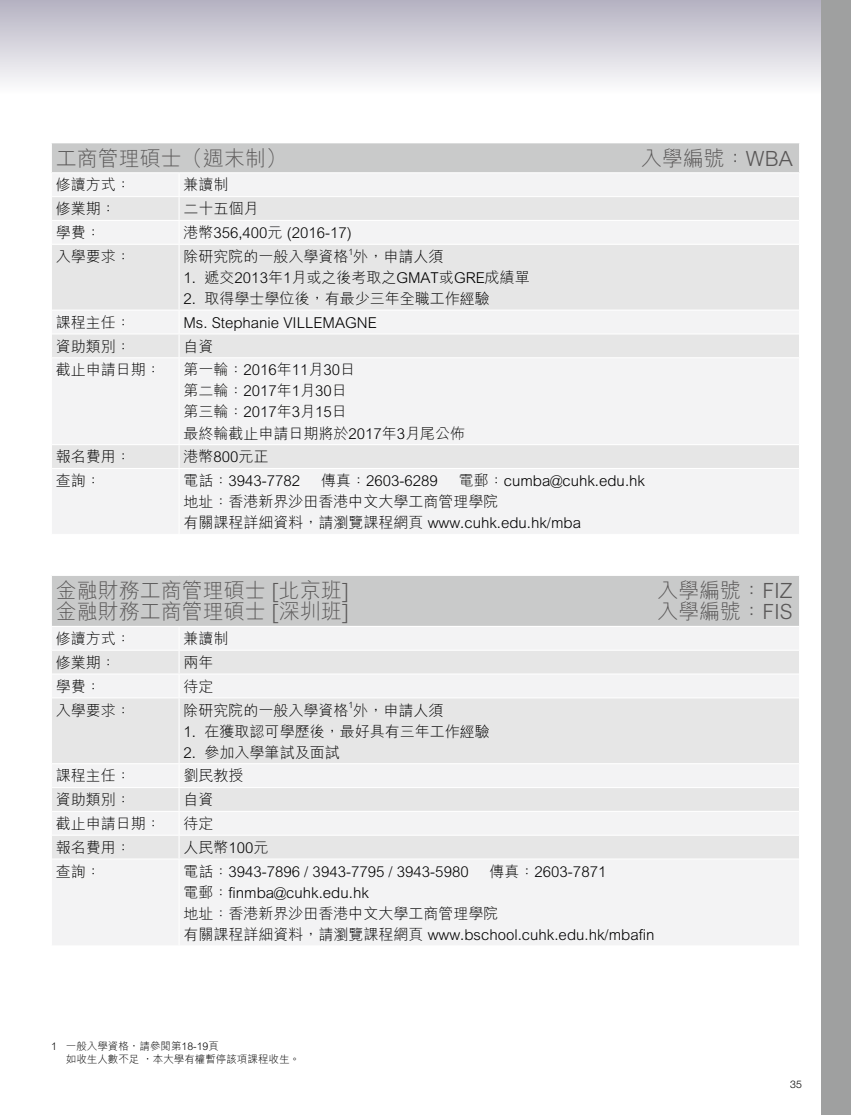
<style>
.page{position:relative;width:851px;height:1115px;background:#fff}
.page>*{position:absolute;margin:0;border:0;box-sizing:border-box;transform-origin:0 0}
.t1{font:300 21px "M Hei HK";color:#595757}
.t2{font:300 15px/21px "M Hei HK";color:#000}
.t3{font:300 10.5px/12px "M Hei HK";color:#000}
.t4{font:300 10.5px "Helvetica Neue LT Std";color:#000}
.t5{font:300 8.7px "M Hei HK";color:#000}
</style>
<div class="page">
<div style="left:0;top:0;width:850px;height:94px;background:linear-gradient(to bottom,#b5b2c1,#fdfdfd)"></div>
<div style="left:821px;top:0;width:29px;height:1114px;background:#9fa0a0"></div>
<div style="left:51px;top:143px;width:748px;height:30px;background:#c9caca"></div>
<div style="left:52px;top:174px;width:747px;height:360px;background:#f3f3f4"></div>
<svg style="left:52px;top:197px;width:747px;height:271px;fill:#f2f2f2"></svg>
<hr style="left:51px;top:143px;width:1px;height:30px;background:#fff">
<hr style="left:52px;top:196px;width:127px;height:1px;background:#fff">
<hr style="left:179px;top:196px;width:620px;height:1px;background:#fff">
<hr style="left:52px;top:220px;width:127px;height:1px;background:#fff">
<hr style="left:179px;top:220px;width:620px;height:1px;background:#fff">
<svg style="left:178px;top:174px;width:1px;height:70px"></svg>
<hr style="left:52px;top:244px;width:127px;height:1px;background:#fff">
<hr style="left:179px;top:244px;width:620px;height:1px;background:#fff">
<hr style="left:178px;top:245px;width:1px;height:64px;background:#fff">
<hr style="left:52px;top:309px;width:127px;height:1px;background:#fff">
<hr style="left:179px;top:309px;width:620px;height:1px;background:#fff">
<hr style="left:52px;top:333px;width:127px;height:1px;background:#fff">
<hr style="left:179px;top:333px;width:620px;height:1px;background:#fff">
<svg style="left:178px;top:310px;width:1px;height:47px"></svg>
<hr style="left:52px;top:357px;width:127px;height:1px;background:#fff">
<hr style="left:179px;top:357px;width:620px;height:1px;background:#fff">
<hr style="left:178px;top:358px;width:1px;height:86px;background:#fff">
<hr style="left:52px;top:444px;width:127px;height:1px;background:#fff">
<hr style="left:179px;top:444px;width:620px;height:1px;background:#fff">
<svg style="left:178px;top:445px;width:1px;height:23px"></svg>
<hr style="left:52px;top:468px;width:127px;height:1px;background:#fff">
<hr style="left:179px;top:468px;width:620px;height:1px;background:#fff">
<hr style="left:178px;top:469px;width:1px;height:65px;background:#fff">
<hr style="left:52px;top:172px;width:127px;height:1px;background:#fff">
<hr style="left:179px;top:172px;width:620px;height:1px;background:#fff">
<div style="left:51px;top:575px;width:748px;height:51px;background:#c9caca"></div>
<div style="left:52px;top:627px;width:747px;height:318px;background:#f3f3f4"></div>
<svg style="left:52px;top:650px;width:747px;height:208px;fill:#e6e6e6"></svg>
<hr style="left:52px;top:649px;width:127px;height:1px;background:#fff">
<hr style="left:179px;top:649px;width:620px;height:1px;background:#fff">
<hr style="left:52px;top:673px;width:127px;height:1px;background:#fff">
<hr style="left:179px;top:673px;width:620px;height:1px;background:#fff">
<svg style="left:178px;top:627px;width:1px;height:70px"></svg>
<hr style="left:52px;top:697px;width:127px;height:1px;background:#fff">
<hr style="left:179px;top:697px;width:620px;height:1px;background:#fff">
<hr style="left:178px;top:698px;width:1px;height:65px;background:#fff">
<hr style="left:52px;top:763px;width:127px;height:1px;background:#fff">
<hr style="left:179px;top:763px;width:620px;height:1px;background:#fff">
<hr style="left:52px;top:786px;width:127px;height:1px;background:#fff">
<hr style="left:179px;top:786px;width:620px;height:1px;background:#fff">
<hr style="left:52px;top:810px;width:127px;height:1px;background:#fff">
<hr style="left:179px;top:810px;width:620px;height:1px;background:#fff">
<hr style="left:52px;top:834px;width:127px;height:1px;background:#fff">
<hr style="left:179px;top:834px;width:620px;height:1px;background:#fff">
<svg style="left:178px;top:764px;width:1px;height:94px"></svg>
<hr style="left:52px;top:858px;width:127px;height:1px;background:#fff">
<hr style="left:179px;top:858px;width:620px;height:1px;background:#fff">
<hr style="left:178px;top:859px;width:1px;height:86px;background:#fff">
<hr style="left:51px;top:575px;width:128px;height:1px;background:#fff">
<hr style="left:51px;top:575px;width:1px;height:51px;background:#fff">
<hr style="left:179px;top:575px;width:620px;height:1px;background:#fff">
<hr style="left:52px;top:625px;width:127px;height:1px;background:#fff">
<hr style="left:179px;top:625px;width:620px;height:1px;background:#fff">
<h1 class="t1" style="left:56px;top:143px;width:233px">工商管理碩士（週末制）</h1>
<h1 class="t1" style="left:640px;top:143px;width:153px">入學編號：WBA</h1>
<p class="t2" style="left:56px;top:174px;width:77px">修讀方式：</p>
<p class="t2" style="left:183px;top:174px;width:46px">兼讀制</p>
<p class="t2" style="left:56px;top:198px;width:62px">修業期：</p>
<p class="t2" style="left:183px;top:198px;width:76px">二十五個月</p>
<p class="t2" style="left:56px;top:221px;width:47px">學費：</p>
<p class="t2" style="left:183px;top:221px;width:170px">港幣356,400元 (2016-17)</p>
<p class="t2" style="left:56px;top:245px;width:77px">入學要求：</p>
<p class="t2" style="left:183px;top:245px;width:261px">除研究院的一般入學資格外，申請人須</p>
<p class="t5" style="left:348px;top:245px;width:6px">1</p>
<p class="t2" style="left:183px;top:266px;width:348px">1. 遞交2013年1月或之後考取之GMAT或GRE成績單</p>
<p class="t2" style="left:183px;top:287px;width:308px">2. 取得學士學位後，有最少三年全職工作經驗</p>
<p class="t2" style="left:56px;top:311px;width:76px">課程主任：</p>
<p class="t2" style="left:183px;top:311px;width:195px">Ms. Stephanie VILLEMAGNE</p>
<p class="t2" style="left:56px;top:335px;width:76px">資助類別：</p>
<p class="t2" style="left:183px;top:335px;width:31px">自資</p>
<p class="t2" style="left:56px;top:359px;width:107px">截止申請日期：</p>
<p class="t2" style="left:183px;top:359px;width:283px">第一輪：2016年11月30日<br>第二輪：2017年1月30日<br>第三輪：2017年3月15日<br>最終輪截止申請日期將於2017年3月尾公佈</p>
<p class="t2" style="left:56px;top:445px;width:76px">報名費用：</p>
<p class="t2" style="left:183px;top:445px;width:87px">港幣800元正</p>
<p class="t2" style="left:56px;top:469px;width:46px">查詢：</p>
<p class="t2" style="left:183px;top:469px;width:118px">電話：3943-7782</p>
<p class="t2" style="left:321px;top:469px;width:118px">傳真：2603-6289</p>
<p class="t2" style="left:183px;top:469px;width:463px;text-indent:275px">電郵：cumba@cuhk.edu.hk地址：香港新界沙田香港中文大學工商管理學院<br>有關課程詳細資料，請瀏覽課程網頁 www.cuhk.edu.hk/mba</p>
<h1 class="t1" style="left:56px;top:575px;width:294px">金融財務工商管理碩士 [北京班]</h1>
<h1 class="t1" style="left:657px;top:575px;width:137px">入學編號：FIZ</h1>
<h1 class="t1" style="left:56px;top:596px;width:294px">金融財務工商管理碩士 [深圳班]</h1>
<h1 class="t1" style="left:657px;top:596px;width:137px">入學編號：FIS</h1>
<p class="t2" style="left:56px;top:627px;width:77px">修讀方式：</p>
<p class="t2" style="left:183px;top:627px;width:46px">兼讀制</p>
<p class="t2" style="left:56px;top:651px;width:62px">修業期：</p>
<p class="t2" style="left:183px;top:651px;width:31px">兩年</p>
<p class="t2" style="left:56px;top:675px;width:47px">學費：</p>
<p class="t2" style="left:183px;top:675px;width:31px">待定</p>
<p class="t2" style="left:56px;top:698px;width:77px">入學要求：</p>
<p class="t2" style="left:183px;top:698px;width:261px">除研究院的一般入學資格外，申請人須</p>
<p class="t5" style="left:348px;top:698px;width:6px">1</p>
<p class="t2" style="left:183px;top:719px;width:308px">1. 在獲取認可學歷後，最好具有三年工作經驗</p>
<p class="t2" style="left:183px;top:740px;width:158px">2. 參加入學筆試及面試</p>
<p class="t2" style="left:56px;top:764px;width:76px">課程主任：</p>
<p class="t2" style="left:183px;top:764px;width:61px">劉民教授</p>
<p class="t2" style="left:56px;top:788px;width:76px">資助類別：</p>
<p class="t2" style="left:183px;top:788px;width:31px">自資</p>
<p class="t2" style="left:56px;top:812px;width:107px">截止申請日期：</p>
<p class="t2" style="left:183px;top:812px;width:31px">待定</p>
<p class="t2" style="left:56px;top:836px;width:76px">報名費用：</p>
<p class="t2" style="left:183px;top:836px;width:87px">人民幣100元</p>
<p class="t2" style="left:56px;top:859px;width:46px">查詢：</p>
<p class="t2" style="left:183px;top:859px;width:287px">電話：3943-7896 / 3943-7795 / 3943-5980</p>
<p class="t2" style="left:489px;top:859px;width:118px">傳真：2603-7871</p>
<p class="t2" style="left:183px;top:880px;width:472px">電郵：finmba@cuhk.edu.hk<br>地址：香港新界沙田香港中文大學工商管理學院<br>有關課程詳細資料，請瀏覽課程網頁 www.bschool.cuhk.edu.hk/mbafin</p>
<p class="t3" style="left:66px;top:1039px;width:235px;text-indent:-15px">1 一般入學資格，請參閱第18-19頁<br>如收生人數不足，本大學有權暫停該項課程收生。</p>
<p class="t4" style="left:790px;top:1076px;width:13px">35</p>
</div>
